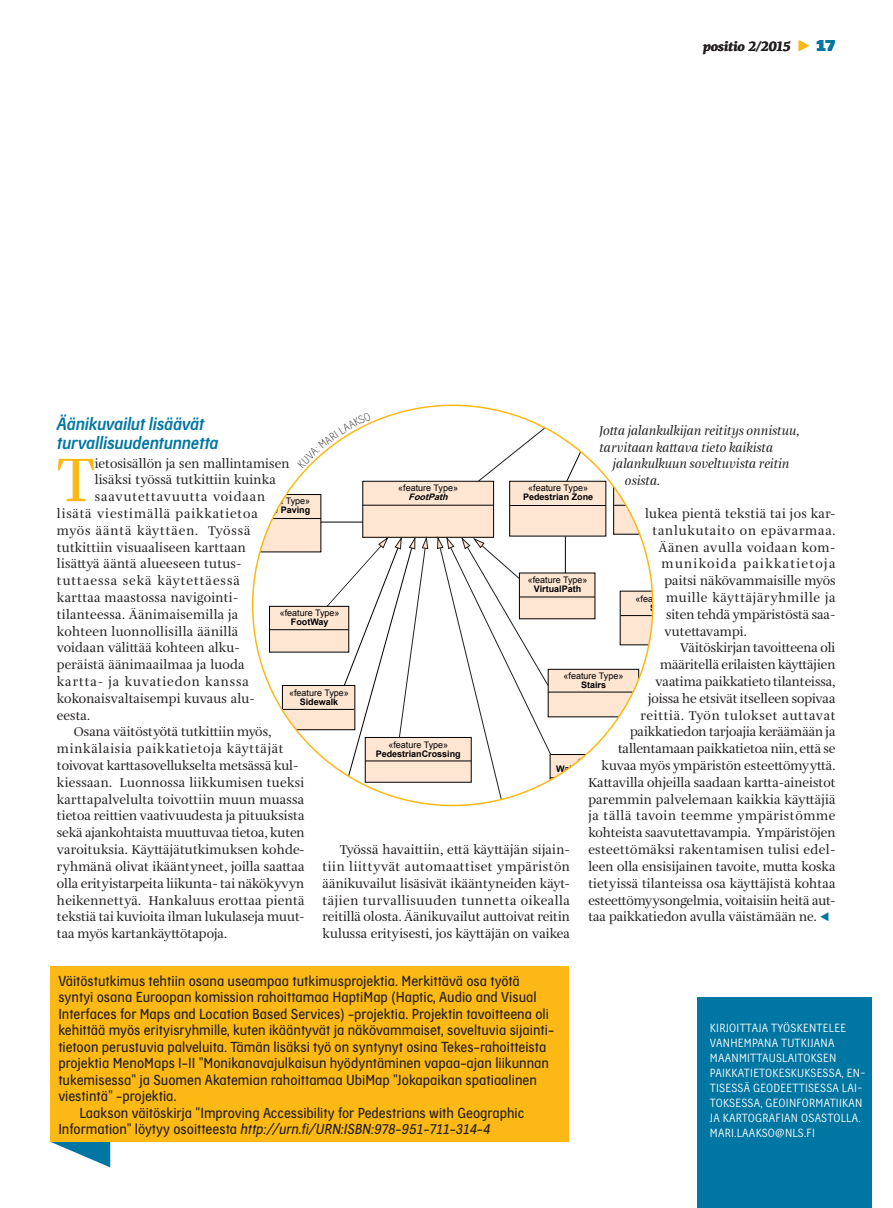
<style>
.page{position:relative;width:893px;height:1208px;background:#fff}
.page>*{position:absolute;margin:0;border:0;box-sizing:border-box;transform-origin:0 0}
._1_Leipis_1__kappale{font:63.75px "Amalia Pro";color:#fcb814}
._3_Väliotsikko_Skilt{font:italic 500 18px/19.5px "Skilt Gothic";letter-spacing:-.005em;color:#0076a3}
.Nosto_Skilt_Regular{font:14.7px/16.5px "Skilt Gothic";color:#231f20}
.Nosto_2__kpl_Skilt_R{font:14.7px/16.5px "Skilt Gothic";color:#231f20}
.t1{font:italic 700 13.5px "PF Centro Serif Pro";letter-spacing:-.025em;color:#231f20}
._1_Leipis_2__kappale{font:13.2px/16.8px "Amalia Pro";color:#231f20}
._1_Leipis_1__kappale-2{font:13.2px "Amalia Pro";letter-spacing:.015em;color:#231f20}
._6_Kuvateksti{font:italic 13.2px "Amalia Pro";color:#231f20}
._1_Leipis_1__kappale-3{font:13.2px "Amalia Pro";letter-spacing:.065em;color:#231f20}
._1_Leipis_2__kappale-2{font:13.2px "Amalia Pro";letter-spacing:.045em;color:#231f20}
._1_Leipis_2__kappale-3{font:13.2px "Amalia Pro";letter-spacing:.025em;color:#231f20}
._1_Leipis_1__kappale-4{font:13.2px "Amalia Pro";letter-spacing:.06em;color:#231f20}
._1_Leipis_2__kappale-4{font:13.2px "Amalia Pro";letter-spacing:.02em;color:#231f20}
._1_Leipis_2__kappale-5{font:13.2px "Amalia Pro";letter-spacing:.05em;color:#231f20}
._1_Leipis_1__kappale-5{font:13.2px "Amalia Pro";letter-spacing:.07em;color:#231f20}
._1_Leipis_2__kappale-6{font:13.2px "Amalia Pro";letter-spacing:.055em;color:#231f20}
._1_Leipis_2__kappale-7{font:13.2px "Amalia Pro";letter-spacing:.04em;color:#231f20}
._1_Leipis_2__kappale-8{font:13.2px "Amalia Pro";letter-spacing:.095em;color:#231f20}
._5_Kirjoittajan_taus{font:300 12px/15px "Skilt Gothic";letter-spacing:.02em;color:#fff}
.t2{font:9px/9px "Arial";color:#000;text-align:center}
.t3{font:700 9px/9px "Arial";color:#000;text-align:center}
.s1{font-family:"Skilt Gothic";font-weight:400;font-style:normal;font-size:16.5px;color:#fcb814}
.s2{font-family:"Skilt Gothic";font-weight:900;font-style:normal;font-size:16.5px;color:#0076a3}
.s3{font-weight:400}
.s4{font-family:"Arial Lihavoitu Etukeno"}
.s5{font-weight:700}
.s6{font-family:"Skilt Gothic";color:#0076a3}
.s7{font-style:italic}
</style>
<div class="page">
<div style="left:697px;top:997px;width:175px;height:211px;background:#0076a3"></div>
<svg style="left:50px;top:1141px;width:60px;height:27px"></svg>
<div style="left:50px;top:966px;width:519px;height:175px;background:#fcb814"></div>
<div style="left:363px;top:481px;width:131px;height:56px;background:#fee6d3"></div>
<div style="left:362px;top:481px;width:132px;height:56px;border:1px solid #000"></div>
<hr style="left:363px;top:505px;width:131px;height:1px;background:#000">
<div style="left:365px;top:737px;width:106px;height:45px;background:#fee6d3"></div>
<hr style="left:365px;top:760px;width:106px;height:1px;background:#000">
<svg style="left:437px;top:407px;width:216px;height:398px"></svg>
<svg style="left:253px;top:494px;width:176px;height:311px"></svg>
<svg style="left:306px;top:422px;width:65px;height:46px"></svg>
<p class="t1" style="left:703px;top:38px;width:134px">positio 2/2015 <span class="s1">▶</span> <span class="s2">17</span></p>
<p class="_3_Väliotsikko_Skilt" style="left:57px;top:414px;width:163px">Äänikuvailut lisäävät turvallisuudentunnetta</p>
<p class="_1_Leipis_1__kappale" style="left:57px;top:441px;width:39px">T</p>
<p class="_1_Leipis_1__kappale-2" style="left:95px;top:455px;width:196px">ietosisällön ja sen mallintamisen</p>
<p class="_6_Kuvateksti" style="left:599px;top:422px;width:202px">Jotta jalankulkijan reititys onnistuu,</p>
<p class="_6_Kuvateksti" style="left:599px;top:439px;width:175px">tarvitaan kattava tieto kaikista</p>
<p class="_6_Kuvateksti" style="left:613px;top:455px;width:178px">jalankulkuun soveltuvista reitin</p>
<p class="_6_Kuvateksti" style="left:625px;top:472px;width:36px">osista.</p>
<p class="_1_Leipis_1__kappale-2" style="left:95px;top:472px;width:183px">lisäksi työssä tutkittiin kuinka</p>
<p class="_1_Leipis_1__kappale-3" style="left:95px;top:489px;width:172px">saavutettavuutta voidaan</p>
<p class="_1_Leipis_1__kappale-4" style="left:57px;top:505px;width:202px">lisätä viestimällä paikkatietoa</p>
<p class="_1_Leipis_1__kappale-3" style="left:57px;top:522px;width:195px">myös ääntä käyttäen. Työssä</p>
<p class="_1_Leipis_1__kappale-2" style="left:57px;top:539px;width:191px">tutkittiin visuaaliseen karttaan</p>
<p class="_1_Leipis_1__kappale-2" style="left:57px;top:556px;width:186px">lisättyä ääntä alueeseen tutus-</p>
<p class="_1_Leipis_1__kappale-5" style="left:57px;top:573px;width:184px">tuttaessa sekä käytettäessä</p>
<p class="_1_Leipis_1__kappale-2" style="left:57px;top:589px;width:183px">karttaa maastossa navigointi-</p>
<p class="_1_Leipis_1__kappale-2" style="left:57px;top:606px;width:183px">tilanteessa. Äänimaisemilla ja</p>
<p class="_1_Leipis_1__kappale-2" style="left:57px;top:623px;width:183px">kohteen luonnollisilla äänillä</p>
<p class="_1_Leipis_1__kappale-2" style="left:57px;top:640px;width:185px">voidaan välittää kohteen alku-</p>
<p class="_1_Leipis_1__kappale-2" style="left:57px;top:657px;width:189px">peräistä äänimaailmaa ja luoda</p>
<p class="_1_Leipis_1__kappale-3" style="left:57px;top:673px;width:194px">kartta- ja kuvatiedon kanssa</p>
<p class="_1_Leipis_1__kappale-2" style="left:57px;top:690px;width:199px">kokonaisvaltaisempi kuvaus alu-</p>
<p class="_1_Leipis_1__kappale-2" style="left:57px;top:707px;width:35px">eesta.</p>
<p class="_1_Leipis_2__kappale" style="left:57px;top:724px;width:249px;text-indent:17px">Osana väitöstyötä tutkittiin myös, minkälaisia paikkatietoja käyttäjät toivovat karttasovellukselta metsässä kul&shy;kiessaan. Luonnossa liikkumisen tueksi karttapalvelulta toivottiin muun muassa tietoa reittien vaativuudesta ja pituuksista sekä ajankohtaista muuttuvaa tietoa, kuten varoituksia. Käyttäjätutkimuksen kohde&shy;ryhmänä olivat ikääntyneet, joilla saattaa olla erityistarpeita liikunta- tai näkökyvyn heikennettyä. Hankaluus erottaa pientä tekstiä tai kuvioita ilman lukulaseja muut&shy;taa myös kartankäyttötapoja.</p>
<p class="t3" style="left:523px;top:483px;width:72px"><span class="s3">«feature Type»<br></span>Pedestrian Zone</p>
<p class="t2" style="left:398px;top:483px;width:61px">«feature Type»<br><span class="s4">FootPath</span></p>
<p class="t2" style="left:250px;top:496px;width:61px;text-align:left">«feature Type»<br><span class="s5">Tactile Paving</span></p>
<p class="_1_Leipis_2__kappale-4" style="left:645px;top:505px;width:192px">lukea pientä tekstiä tai jos kar-</p>
<p class="_1_Leipis_2__kappale-6" style="left:652px;top:522px;width:185px">tanlukutaito on epävarmaa.</p>
<p class="_1_Leipis_2__kappale-7" style="left:658px;top:539px;width:179px">Äänen avulla voidaan kom-</p>
<p class="_1_Leipis_2__kappale-8" style="left:661px;top:556px;width:175px">munikoida paikkatietoja</p>
<p class="_1_Leipis_2__kappale" style="left:664px;top:573px;width:173px">paitsi näkövammaisille myös</p>
<p class="_1_Leipis_2__kappale-2" style="left:666px;top:589px;width:171px">muille käyttäjäryhmille ja</p>
<p class="_1_Leipis_2__kappale" style="left:666px;top:606px;width:171px">siten tehdä ympäristöstä saa-</p>
<p class="_1_Leipis_2__kappale" style="left:664px;top:623px;width:84px">vutettavampi.</p>
<p class="_1_Leipis_2__kappale" style="left:680px;top:640px;width:157px">Väitöskirjan tavoitteena oli</p>
<p class="_1_Leipis_2__kappale" style="left:660px;top:657px;width:177px">määritellä erilaisten käyttäjien</p>
<p class="_1_Leipis_2__kappale" style="left:655px;top:673px;width:181px">vaatima paikkatieto tilanteissa,</p>
<p class="_1_Leipis_2__kappale" style="left:648px;top:690px;width:189px">joissa he etsivät itselleen sopivaa</p>
<p class="_1_Leipis_2__kappale-5" style="left:640px;top:707px;width:196px">reittiä. Työn tulokset auttavat</p>
<p class="_1_Leipis_2__kappale" style="left:630px;top:724px;width:207px">paikkatiedon tarjoajia keräämään ja</p>
<p class="_1_Leipis_2__kappale" style="left:618px;top:741px;width:219px">tallentamaan paikkatietoa niin, että se</p>
<p class="_1_Leipis_2__kappale" style="left:601px;top:757px;width:235px">kuvaa myös ympäristön esteettömyyttä.</p>
<p class="_1_Leipis_2__kappale" style="left:588px;top:774px;width:249px">Kattavilla ohjeilla saadaan kartta-aineistot</p>
<p class="_1_Leipis_2__kappale" style="left:588px;top:791px;width:249px">paremmin palvelemaan kaikkia käyttäjiä</p>
<p class="_1_Leipis_2__kappale-2" style="left:588px;top:808px;width:249px">ja tällä tavoin teemme ympäristömme</p>
<p class="_1_Leipis_2__kappale" style="left:588px;top:825px;width:249px">kohteista saavutettavampia. Ympäristöjen</p>
<p class="_1_Leipis_2__kappale-3" style="left:588px;top:841px;width:249px">esteettömäksi rakentamisen tulisi edel-</p>
<p class="_1_Leipis_2__kappale" style="left:588px;top:858px;width:249px">leen olla ensisijainen tavoite, mutta koska</p>
<p class="_1_Leipis_2__kappale" style="left:588px;top:875px;width:249px">tietyissä tilanteissa osa käyttäjistä kohtaa</p>
<p class="_1_Leipis_2__kappale" style="left:588px;top:892px;width:249px">esteettömyysongelmia, voitaisiin heitä aut-</p>
<p class="_1_Leipis_2__kappale" style="left:588px;top:909px;width:243px">taa paikkatiedon avulla väistämään ne. <span class="s6">◀</span></p>
<p class="t2" style="left:528px;top:575px;width:61px">«feature Type»<br><span class="s5">VirtualPath</span></p>
<p class="t2" style="left:635px;top:594px;width:61px">«feature Type»</p>
<p class="t2" style="left:280px;top:608px;width:61px">«feature Type»<br><span class="s5">FootWay</span></p>
<p class="t2" style="left:564px;top:672px;width:61px">«feature Type»<br><span class="s5">Stairs</span></p>
<p class="t2" style="left:289px;top:688px;width:61px">«feature Type»<br><span class="s5">Sidewalk</span></p>
<p class="t2" style="left:660px;top:691px;width:61px">«feature Type»<br><span class="s5">Lift</span></p>
<p class="t3" style="left:376px;top:741px;width:87px"><span class="s3">«feature Type»<br></span>PedestrianCrossing</p>
<p class="t3" style="left:556px;top:756px;width:104px"><span class="s3">«feature Type»<br></span>WalkingAndCyclingWay</p>
<p class="_1_Leipis_2__kappale" style="left:323px;top:841px;width:249px;text-align:justify;text-indent:17px">Työssä havaittiin, että käyttäjän sijain&shy;tiin liittyvät automaattiset ympäristön äänikuvailut lisäsivät ikääntyneiden käyt&shy;täjien turvallisuuden tunnetta oikealla reitillä olosta. Äänikuvailut auttoivat reitin kulussa erityisesti, jos käyttäjän on vaikea</p>
<p class="Nosto_Skilt_Regular" style="left:58px;top:972px;width:497px">Väitöstutkimus tehtiin osana useampaa tutkimusprojektia. Merkittävä osa työtä syntyi osana Euroopan komission rahoittamaa HaptiMap (Haptic, Audio and Visual Interfaces for Maps and Location Based Services) -projektia. Projektin tavoitteena oli kehittää myös erityisryhmille, kuten ikääntyvät ja näkövammaiset, soveltuvia sijainti&shy;tietoon perustuvia palveluita. Tämän lisäksi työ on syntynyt osina Tekes-rahoitteista projektia MenoMaps I-II "Monikanavajulkaisun hyödyntäminen vapaa-ajan liikunnan tukemisessa" ja Suomen Akatemian rahoittamaa UbiMap "Jokapaikan spatiaalinen viestintä" -projektia.</p>
<p class="Nosto_2__kpl_Skilt_R" style="left:58px;top:1104px;width:467px;text-indent:21px">Laakson väitöskirja "Improving Accessibility for Pedestrians with Geographic<br>Information" löytyy osoitteesta <span class="s7">http://urn.fi/URN:ISBN:978-951-711-314-4</span></p>
<p class="_5_Kirjoittajan_taus" style="left:710px;top:1020px;width:157px">KIRJOITTAJA TYÖSKENTELEE<br>VANHEMPANA TUTKIJANA<br>MAANMITTAUSLAITOKSEN<br>PAIKKATIETOKESKUKSESSA, EN-<br>TISESSÄ GEODEETTISESSA LAI-<br>TOKSESSA, GEOINFORMATIIKAN<br>JA KARTOGRAFIAN OSASTOLLA.<br>MARI.LAAKSO@NLS.FI</p>
</div>
